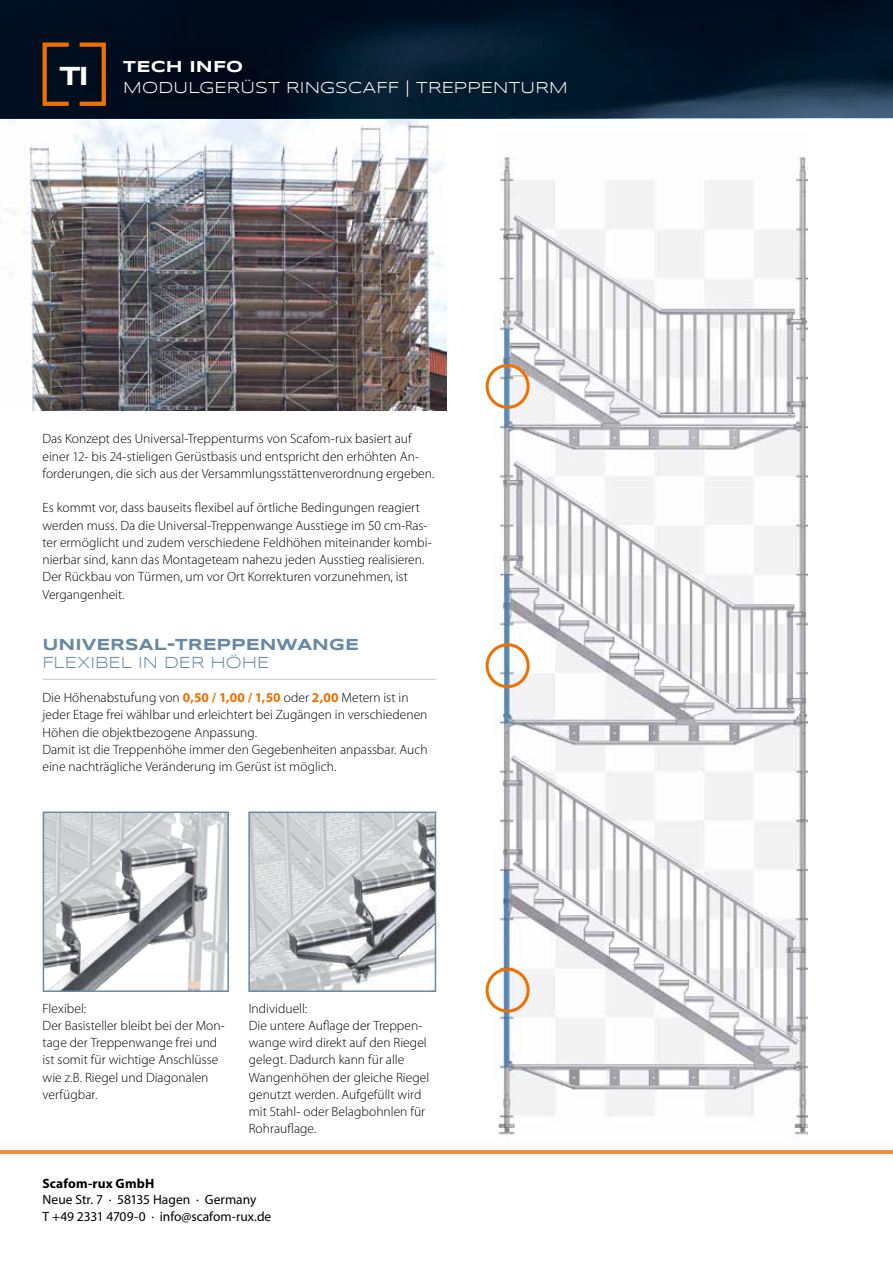
<style>
.page{position:relative;width:893px;height:1263px;background:#fff}
.page>*{position:absolute;margin:0;border:0;box-sizing:border-box;transform-origin:0 0}
.t1{font:700 27px "Syncopate";color:#fff}
.t2{font:700 16.5px "Syncopate";color:#6889a6}
.t3{font:16.5px "Syncopate";color:#6889a6}
.t4{font:16.35px "Syncopate";letter-spacing:.005em;color:#fff}
.t5{font:700 16.35px "Syncopate";letter-spacing:.01em;color:#fff}
.t6{font:300 13.5px/17.2px "Myriad Pro";color:#000}
.t7{font:13.5px/16.5px "Myriad Pro";letter-spacing:-.005em;color:#000}
.t8{font:700 13.5px "Myriad Pro";letter-spacing:.01em;color:#000}
.s1{font-weight:700;color:#ee7100}
</style>
<div class="page">
<img style="left:0;top:118px;width:446px;height:292px">
<svg style="left:0;top:0;width:893px;height:118px;background:#041628"></svg>
<svg style="left:43px;top:43px;width:63px;height:63px;background:#332218"></svg>
<hr style="left:0;top:1151px;width:893px;height:3px;background:#f3903d">
<img style="left:492px;top:157px;width:315px;height:982px">
<div style="left:486px;top:643px;width:44px;height:45px;border:3px solid #ee7100;border-radius:50%"></div>
<div style="left:486px;top:968px;width:44px;height:45px;border:3px solid #ee7100;border-radius:50%"></div>
<div style="left:486px;top:364px;width:44px;height:45px;border:3px solid #ee7100;border-radius:50%"></div>
<hr style="left:43px;top:679px;width:393px;height:1px;background:#c5c6c6">
<img style="left:46px;top:814px;width:180px;height:175px">
<div style="left:43px;top:811px;width:186px;height:181px;border:2px solid #6889a6"></div>
<img style="left:251px;top:814px;width:182px;height:175px">
<div style="left:248px;top:811px;width:188px;height:181px;border:2px solid #6889a6"></div>
<h1 class="t1" style="left:59px;top:59px;width:31px">TI</h1>
<p class="t5" style="left:123px;top:56px;width:121px">TECH INFO</p>
<p class="t4" style="left:123px;top:78px;width:446px">MODULGERÜST RINGSCAFF | TREPPENTURM</p>
<p class="t6" style="left:43px;top:430px;width:393px">Das Konzept des Universal-Treppenturms von Scafom-rux basiert auf einer 12- bis 24-stieligen Gerüstbasis und entspricht den erhöhten An&shy;forderungen, die sich aus der Versammlungsstättenverordnung ergeben.</p>
<p class="t6" style="left:43px;top:499px;width:391px">Es kommt vor, dass bauseits flexibel auf örtliche Bedingungen reagiert werden muss. Da die Universal-Treppenwange Ausstiege im 50 cm-Ras&shy;ter ermöglicht und zudem verschiedene Feldhöhen miteinander kombi&shy;nierbar sind, kann das Montageteam nahezu jeden Ausstieg realisieren.<br>Der Rückbau von Türmen, um vor Ort Korrekturen vorzunehmen, ist Vergangenheit.</p>
<p class="t2" style="left:43px;top:634px;width:318px">UNIVERSAL-TREPPENWANGE</p>
<p class="t3" style="left:43px;top:653px;width:228px">FLEXIBEL IN DER HÖHE</p>
<p class="t6" style="left:43px;top:689px;width:387px">Die Höhenabstufung von <span class="s1">0,50 / 1,00 / 1,50</span> oder <span class="s1">2,00</span> Metern ist in jeder Etage frei wählbar und erleichtert bei Zugängen in verschiedenen Höhen die objektbezogene Anpassung.<br>Damit ist die Treppenhöhe immer den Gegebenheiten anpassbar. Auch eine nachträgliche Veränderung im Gerüst ist möglich.</p>
<p class="t6" style="left:43px;top:1000px;width:184px">Flexibel:<br>Der Basisteller bleibt bei der Mon&shy;tage der Treppenwange frei und ist somit für wichtige Anschlüsse wie z.B. Riegel und Diagonalen verfügbar.</p>
<p class="t6" style="left:249px;top:1000px;width:182px">Individuell:<br>Die untere Auflage der Treppen&shy;wange wird direkt auf den Riegel gelegt. Dadurch kann für alle<br>Wangenhöhen der gleiche Riegel genutzt werden. Aufgefüllt wird mit Stahl- oder Belagbohnlen für<br>Rohrauflage.</p>
<p class="t8" style="left:43px;top:1174px;width:113px">Scafom-rux GmbH</p>
<p class="t7" style="left:43px;top:1191px;width:230px">Neue Str. 7 · 58135 Hagen · Germany<br>T +49 2331 4709-0 · info@scafom-rux.de</p>
</div>
